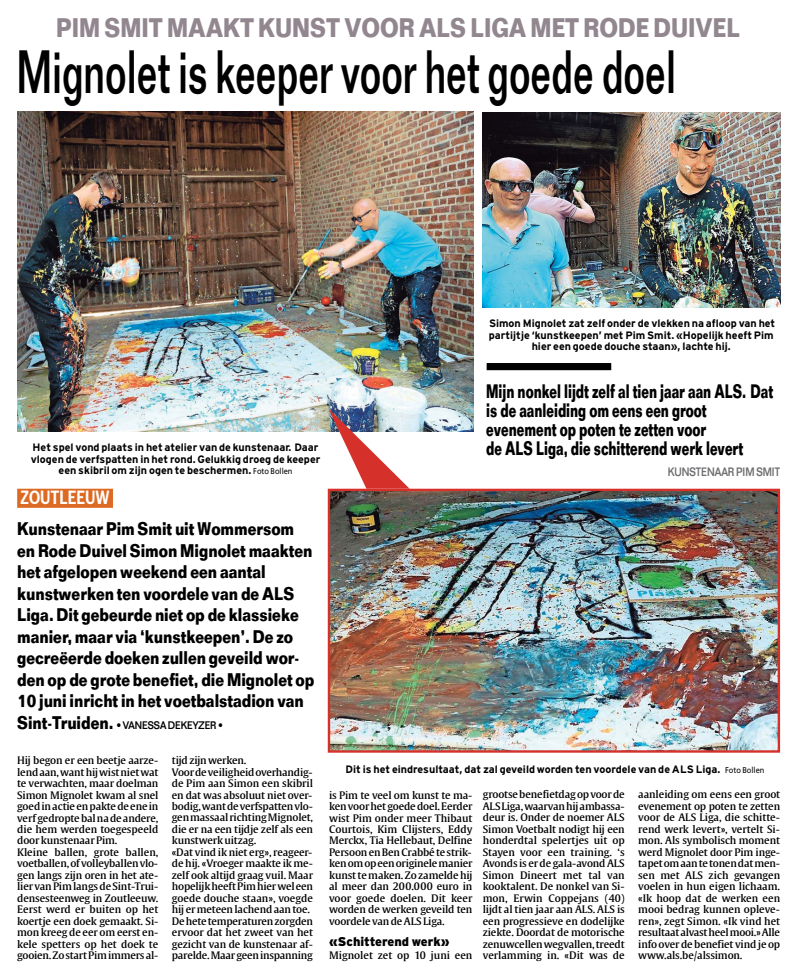
<style>
.page{position:relative;width:803px;height:977px;background:#fff}
.page>*{position:absolute;margin:0;border:0;box-sizing:border-box;transform-origin:0 0}
.t1{font:500 59.75px "Folio";color:#000;scale:.65 1}
.t2{font:700 26.3px "Folio";color:#92868f;scale:.8 1}
.t3{font:700 19.1px/19.1px "Folio";color:#000;scale:.65 1}
.t4{font:500 19.1px "Stag Sans";color:#fff;scale:.8 1}
.t5{font:700 17.9px/21.5px "Folio";color:#000;scale:.8 1}
.t6{font:900 12.65px "Interstate";color:#000}
.t7{font:500 11.95px "Folio";color:#6d6e71;scale:.85 1}
.t8{font:700 10.75px/11.5px "Interstate";color:#000;text-align:center}
.t9{font:500 10.75px "Folio";color:#000;scale:.9 1}
.t10{font:10.3px/11.4px "HLN Gulliver";color:#000;text-align:justify}
.s1{font-family:"Frutiger";font-weight:400;font-size:8.35px}
.s2{font-weight:700;font-size:17.9px}
</style>
<div class="page">
<div style="left:17px;top:488px;width:96px;height:20px;background:#dd6a23"></div>
<img style="left:17px;top:112px;width:456px;height:319px">
<img style="left:482px;top:112px;width:297px;height:195px">
<img style="left:330px;top:491px;width:446px;height:258px">
<div style="left:327px;top:488px;width:452px;height:264px;border:2px solid #d6302b"></div>
<div style="left:486px;top:363px;width:125px;height:7px;background:#000"></div>
<img style="left:328px;top:408px;width:81px;height:80px">
<h2 class="t2" style="left:56px;top:11px;width:855px">PIM SMIT MAAKT KUNST VOOR ALS LIGA MET RODE DUIVEL</h2>
<h1 class="t1" style="left:17px;top:36px;width:1015px">Mignolet is keeper voor het goede doel</h1>
<p class="t8" style="left:488px;top:317px;width:288px">Simon Mignolet zat zelf onder de vlekken na afloop van het partijtje ‘kunstkeepen’ met Pim Smit. «Hopelijk heeft Pim hier een goede douche staan», lachte hij.</p>
<p class="t8" style="left:31px;top:442px;width:291px">Het spel vond plaats in het atelier van de kunstenaar. Daar vlogen de verfspatten in het rond. Gelukkig droeg de keeper een skibril om zijn ogen te beschermen. <span class="s1">Foto Bollen</span></p>
<h3 class="t4" style="left:21px;top:487px;width:113px">ZOUTLEEUW</h3>
<p class="t5" style="left:17px;top:518px;width:373px">Kunstenaar Pim Smit uit Wommersom en Rode Duivel Simon Mignolet maakten het afgelopen weekend een aantal kunstwerken ten voordele van de ALS Liga. Dit gebeurde niet op de klassieke manier, maar via ‘kunstkeepen’. De zo gecreëerde doeken zullen geveild wor&shy;den op de grote benefiet, die Mignolet op 10 juni inricht in het voetbalstadion van</p>
<p class="t9" style="left:17px;top:718px;width:230px"><span class="s2">Sint-Truiden.</span> • VANESSA DEKEYZER •</p>
<p class="t10" style="left:17px;top:754px;width:143px;text-align:left">Hij begon er een beetje aarze&shy;lend aan, want hij wist niet wat te verwachten, maar doelman<br>Simon Mignolet kwam al snel goed in actie en pakte de ene in verf gedropte bal na de andere, die hem werden toegespeeld door kunstenaar Pim.<br>Kleine ballen, grote ballen, voetballen, of volleyballen vlo&shy;gen langs zijn oren in het ate&shy;lier van Pim langs de Sint-Trui&shy;densesteenweg in Zoutleeuw.<br>Eerst werd er buiten op het koertje een doek gemaakt. Si&shy;mon kreeg de eer om eerst en&shy;kele spetters op het doek te gooien. Zo start Pim immers al-</p>
<p class="t10" style="left:172px;top:754px;width:143px;text-align:left">tijd zijn werken.<br>Voor de veiligheid overhandig&shy;de Pim aan Simon een skibril en dat was absoluut niet over&shy;bodig, want de verfspatten vlo&shy;gen massaal richting Mignolet, die er na een tijdje zelf als een kunstwerk uitzag.<br>«Dat vind ik niet erg», reageer&shy;de hij. «Vroeger maakte ik me&shy;zelf ook altijd graag vuil. Maar hopelijk heeft Pim hier wel een goede douche staan», voegde hij er meteen lachend aan toe.<br>De hete temperaturen zorgden ervoor dat het zweet van het gezicht van de kunstenaar af&shy;parelde. Maar geen inspanning</p>
<h3 class="t3" style="left:486px;top:381px;width:443px">Mijn nonkel lijdt zelf al tien jaar aan ALS. Dat is de aanleiding om eens een groot evenement op poten te zetten voor<br>de ALS Liga, die schitterend werk levert</h3>
<p class="t7" style="left:667px;top:465px;width:134px">KUNSTENAAR PIM SMIT</p>
<p class="t8" style="left:345px;top:763px;width:420px">Dit is het eindresultaat, dat zal geveild worden ten voordele van de ALS Liga. <span class="s1">Foto Bollen</span></p>
<p class="t10" style="left:329px;top:789px;width:145px">is Pim te veel om kunst te ma&shy;ken voor het goede doel. Eerder wist Pim onder meer Thibaut Courtois, Kim Clijsters, Eddy Merckx, Tia Hellebaut, Delfine Persoon en Ben Crabbé te strik&shy;ken om op een originele manier kunst te maken. Zo zamelde hij al meer dan 200.000 euro in voor goede doelen. Dit keer worden de werken geveild ten voordele van de ALS Liga.</p>
<p class="t6" style="left:329px;top:934px;width:122px">«Schitterend werk»</p>
<p class="t10" style="left:329px;top:949px;width:145px">Mignolet zet op 10 juni een</p>
<p class="t10" style="left:482px;top:789px;width:143px">grootse benefietdag op voor de ALS Liga, waarvan hij ambassa&shy;deur is. Onder de noemer ALS Simon Voetbalt nodigt hij een honderdtal spelertjes uit op Stayen voor een training. ‘s Avonds is er de gala-avond ALS Simon Dineert met tal van kooktalent. De nonkel van Si&shy;mon, Erwin Coppejans (40) lijdt al tien jaar aan ALS. ALS is een progressieve en dodelijke ziekte. Doordat de motorische zenuwcellen wegvallen, treedt verlamming in. «Dit was de</p>
<p class="t10" style="left:638px;top:789px;width:143px">aanleiding om eens een groot evenement op poten te zetten voor de ALS Liga, die schitte&shy;rend werk levert», vertelt Si&shy;mon. Als symbolisch moment werd Mignolet door Pim inge&shy;tapet om aan te tonen dat men&shy;sen met ALS zich gevangen voelen in hun eigen lichaam. «Ik hoop dat de werken een mooi bedrag kunnen opleve&shy;ren», zegt Simon. «Ik vind het resultaat alvast heel mooi.» Alle info over de benefiet vind je op www.als.be/alssimon.</p>
</div>
